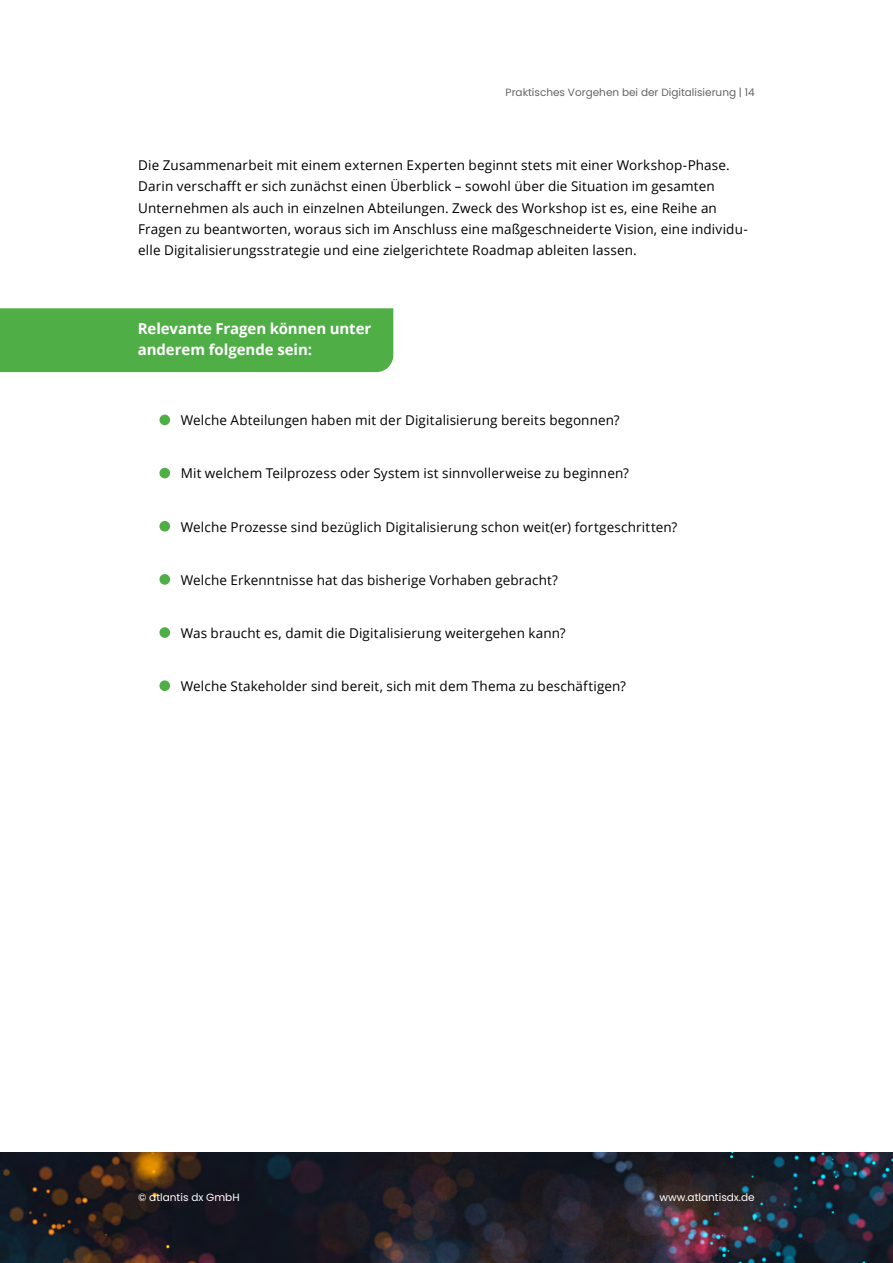
<style>
.page{position:relative;width:893px;height:1263px;background:#fff}
.page>*{position:absolute;margin:0;border:0;box-sizing:border-box;transform-origin:0 0}
.t1{font:700 15px/21.3px "Open Sans";letter-spacing:-.005em;color:#fff}
.t2{font:13.5px/21.3px "Open Sans";letter-spacing:.01em;color:#000}
.t3{font:10.5px "Poppins";color:#646464}
.t4{font:10.5px "Poppins";color:#fff}
</style>
<div class="page">
<img style="left:0;top:1152px;width:893px;height:111px">
<div style="left:0;top:308px;width:393px;height:64px;background:#50ae47"></div>
<div style="left:159px;top:415px;width:11px;height:10px;background:#50ae47;border-radius:50%"></div>
<div style="left:159px;top:521px;width:11px;height:10px;background:#50ae47;border-radius:50%"></div>
<div style="left:159px;top:574px;width:11px;height:11px;background:#50ae47;border-radius:50%"></div>
<div style="left:159px;top:468px;width:11px;height:10px;background:#50ae47;border-radius:50%"></div>
<div style="left:159px;top:680px;width:11px;height:11px;background:#50ae47;border-radius:50%"></div>
<div style="left:159px;top:627px;width:11px;height:11px;background:#50ae47;border-radius:50%"></div>
<p class="t3" style="left:506px;top:86px;width:251px">Praktisches Vorgehen bei der Digitalisierung | 14</p>
<p class="t2" style="left:138px;top:154px;width:611px">Die Zusammenarbeit mit einem externen Experten beginnt stets mit einer Workshop-Phase.<br>Darin verschafft er sich zunächst einen Überblick – sowohl über die Situation im gesamten Unternehmen als auch in einzelnen Abteilungen. Zweck des Workshop ist es, eine Reihe an Fragen zu beantworten, woraus sich im Anschluss eine maßgeschneiderte Vision, eine individu&shy;elle Digitalisierungsstrategie und eine zielgerichtete Roadmap ableiten lassen.</p>
<p class="t1" style="left:138px;top:317px;width:235px">Relevante Fragen können unter anderem folgende sein:</p>
<p class="t2" style="left:181px;top:409px;width:440px">Welche Abteilungen haben mit der Digitalisierung bereits begonnen?</p>
<p class="t2" style="left:181px;top:462px;width:450px">Mit welchem Teilprozess oder System ist sinnvollerweise zu beginnen?</p>
<p class="t2" style="left:181px;top:516px;width:498px">Welche Prozesse sind bezüglich Digitalisierung schon weit(er) fortgeschritten?</p>
<p class="t2" style="left:181px;top:569px;width:379px">Welche Erkenntnisse hat das bisherige Vorhaben gebracht?</p>
<p class="t2" style="left:181px;top:622px;width:386px">Was braucht es, damit die Digitalisierung weitergehen kann?</p>
<p class="t2" style="left:181px;top:675px;width:447px">Welche Stakeholder sind bereit, sich mit dem Thema zu beschäftigen?</p>
<p class="t4" style="left:138px;top:1191px;width:103px">© atlantis dx GmbH</p>
<p class="t4" style="left:660px;top:1191px;width:97px">www.atlantisdx.de</p>
</div>
